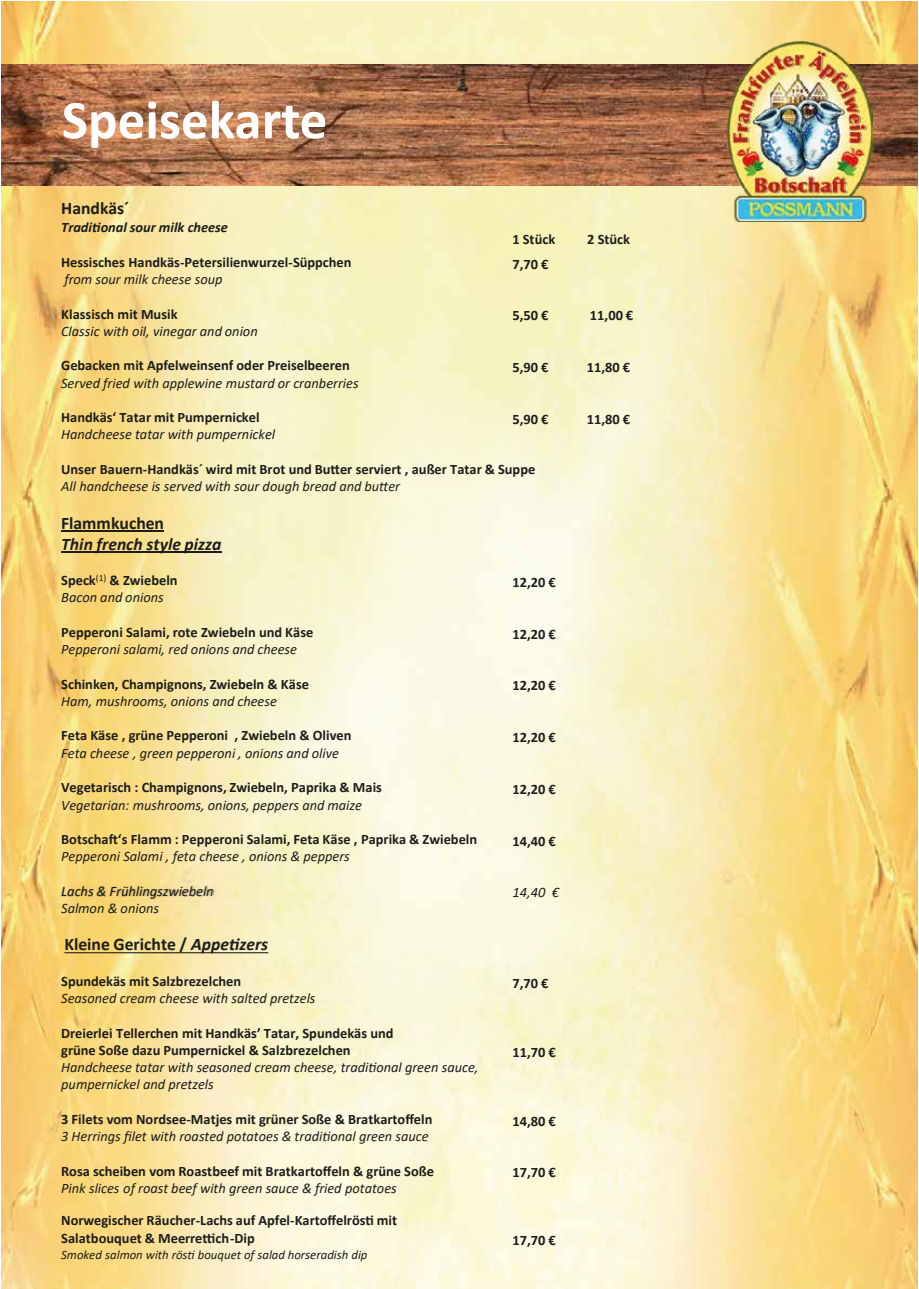
<style>
.page{position:relative;width:919px;height:1289px;background:#fff}
.page>*{position:absolute;margin:0;border:0;box-sizing:border-box;transform-origin:0 0}
.t1{font:700 55.05px "Calibri";color:#fff}
.t2{font:700 17.7px "Calibri";color:#1d1d1b}
.t3{font:italic 700 17.7px "Calibri";color:#1d1d1b}
.t4{font:700 14.4px/17.2px "Calibri";color:#1d1d1b}
.t5{font:italic 14.4px/17.2px "Calibri";color:#1d1d1b}
.t6{font:italic 700 14.4px "Calibri";color:#1d1d1b}
.t7{font:italic 12.75px "Calibri";color:#1d1d1b}
.s1{font-weight:400;font-style:italic}
.s2{font-style:italic}
</style>
<div class="page">
<img style="left:1px;top:1px;width:916px;height:1287px">
<hr style="left:61px;top:530px;width:103px;height:1px;background:#1d1d1b">
<hr style="left:61px;top:551px;width:161px;height:1px;background:#1d1d1b">
<img style="left:52px;top:876px;width:172px;height:33px">
<svg style="left:64px;top:952px;width:204px;height:1px"></svg>
<img style="left:1px;top:64px;width:916px;height:121px">
<img style="left:727px;top:42px;width:145px;height:180px">
<h1 class="t1" style="left:62px;top:81px;width:267px">Speisekarte</h1>
<p class="t2" style="left:61px;top:196px;width:70px">Handkäs´</p>
<p class="t6" style="left:61px;top:217px;width:168px">Traditional sour milk cheese</p>
<p class="t4" style="left:512px;top:230px;width:44px">1 Stück</p>
<p class="t4" style="left:587px;top:230px;width:44px">2 Stück</p>
<p class="t4" style="left:61px;top:253px;width:292px">Hessisches Handkäs-Petersilienwurzel-Süppchen</p>
<p class="t5" style="left:64px;top:270px;width:160px">from sour milk cheese soup</p>
<p class="t4" style="left:61px;top:305px;width:118px">Klassisch mit Musik</p>
<p class="t5" style="left:61px;top:322px;width:198px">Classic with oil, vinegar and onion</p>
<p class="t4" style="left:61px;top:357px;width:290px">Gebacken mit Apfelweinsenf oder Preiselbeeren</p>
<p class="t5" style="left:61px;top:373px;width:299px">Served fried with applewine mustard or cranberries</p>
<p class="t4" style="left:61px;top:408px;width:200px">Handkäs‘ Tatar mit Pumpernickel</p>
<p class="t5" style="left:61px;top:425px;width:215px">Handcheese tatar with pumpernickel</p>
<p class="t4" style="left:61px;top:460px;width:475px">Unser Bauern-Handkäs´ wird mit Brot und Butter serviert , außer Tatar &amp; Suppe</p>
<p class="t5" style="left:61px;top:477px;width:340px">All handcheese is served with sour dough bread and butter</p>
<p class="t2" style="left:61px;top:510px;width:104px">Flammkuchen</p>
<p class="t3" style="left:61px;top:531px;width:162px">Thin french style pizza</p>
<p class="t4" style="left:61px;top:571px;width:118px">Speck<sup>(1)</sup> &amp; Zwiebeln<br><span class="s1">Bacon and onions</span></p>
<p class="t4" style="left:61px;top:623px;width:254px">Pepperoni Salami, rote Zwiebeln und Käse</p>
<p class="t5" style="left:61px;top:640px;width:237px">Pepperoni salami, red onions and cheese</p>
<p class="t4" style="left:61px;top:675px;width:249px">Schinken, Champignons, Zwiebeln &amp; Käse</p>
<p class="t5" style="left:61px;top:691px;width:217px">Ham, mushrooms, onions and cheese</p>
<p class="t4" style="left:61px;top:726px;width:292px">Feta Käse , grüne Pepperoni , Zwiebeln &amp; Oliven</p>
<p class="t5" style="left:61px;top:743px;width:279px">Feta cheese , green pepperoni , onions and olive</p>
<p class="t4" style="left:61px;top:778px;width:322px">Vegetarisch : Champignons, Zwiebeln, Paprika &amp; Mais</p>
<p class="t5" style="left:61px;top:795px;width:302px">Vegetarian: mushrooms, onions, peppers and maize</p>
<p class="t4" style="left:61px;top:830px;width:417px">Botschaft‘s Flamm : Pepperoni Salami, Feta Käse , Paprika &amp; Zwiebeln</p>
<p class="t5" style="left:61px;top:847px;width:290px">Pepperoni Salami , feta cheese , onions &amp; peppers</p>
<p class="t5" style="left:61px;top:881px;width:154px">Lachs &amp; Frühlingszwiebeln<br>Salmon &amp; onions</p>
<p class="t2" style="left:64px;top:931px;width:205px">Kleine Gerichte / <span class="s2">Appetizers</span></p>
<p class="t4" style="left:61px;top:972px;width:181px">Spundekäs mit Salzbrezelchen</p>
<p class="t5" style="left:61px;top:989px;width:256px">Seasoned cream cheese with salted pretzels</p>
<p class="t4" style="left:61px;top:1023px;width:334px">Dreierlei Tellerchen mit Handkäs’ Tatar, Spundekäs und grüne Soße dazu Pumpernickel &amp; Salzbrezelchen</p>
<p class="t5" style="left:61px;top:1058px;width:419px">Handcheese tatar with seasoned cream cheese, traditional green sauce, pumpernickel and pretzels</p>
<p class="t4" style="left:61px;top:1110px;width:372px">3 Filets vom Nordsee-Matjes mit grüner Soße &amp; Bratkartoffeln</p>
<p class="t5" style="left:61px;top:1126px;width:369px">3 Herrings filet with roasted potatoes &amp; traditional green sauce</p>
<p class="t4" style="left:61px;top:1161px;width:374px">Rosa scheiben vom Roastbeef mit Bratkartoffeln &amp; grüne Soße</p>
<p class="t5" style="left:61px;top:1178px;width:337px">Pink slices of roast beef with green sauce &amp; fried potatoes</p>
<p class="t4" style="left:61px;top:1211px;width:337px">Norwegischer Räucher-Lachs auf Apfel-Kartoffelrösti mit<br>Salatbouquet &amp; Meerrettich-Dip</p>
<p class="t7" style="left:61px;top:1245px;width:308px">Smoked salmon with rösti bouquet of salad horseradish dip</p>
<p class="t4" style="left:512px;top:255px;width:38px">7,70 €</p>
<p class="t4" style="left:512px;top:307px;width:38px">5,50 €</p>
<p class="t4" style="left:589px;top:307px;width:45px">11,00 €</p>
<p class="t4" style="left:512px;top:358px;width:38px">5,90 €</p>
<p class="t4" style="left:586px;top:358px;width:45px">11,80 €</p>
<p class="t4" style="left:512px;top:410px;width:38px">5,90 €</p>
<p class="t4" style="left:586px;top:410px;width:45px">11,80 €</p>
<p class="t4" style="left:512px;top:573px;width:45px">12,20 €</p>
<p class="t4" style="left:512px;top:625px;width:45px">12,20 €</p>
<p class="t4" style="left:512px;top:676px;width:45px">12,20 €</p>
<p class="t4" style="left:512px;top:728px;width:45px">12,20 €</p>
<p class="t4" style="left:512px;top:780px;width:45px">12,20 €</p>
<p class="t4" style="left:512px;top:832px;width:45px">14,40 €</p>
<p class="t5" style="left:512px;top:883px;width:48px">14,40 €</p>
<p class="t4" style="left:512px;top:973px;width:38px">7,70 €</p>
<p class="t4" style="left:512px;top:1042px;width:45px">11,70 €</p>
<p class="t4" style="left:512px;top:1111px;width:45px">14,80 €</p>
<p class="t4" style="left:512px;top:1163px;width:45px">17,70 €</p>
<p class="t4" style="left:512px;top:1230px;width:45px">17,70 €</p>
</div>
